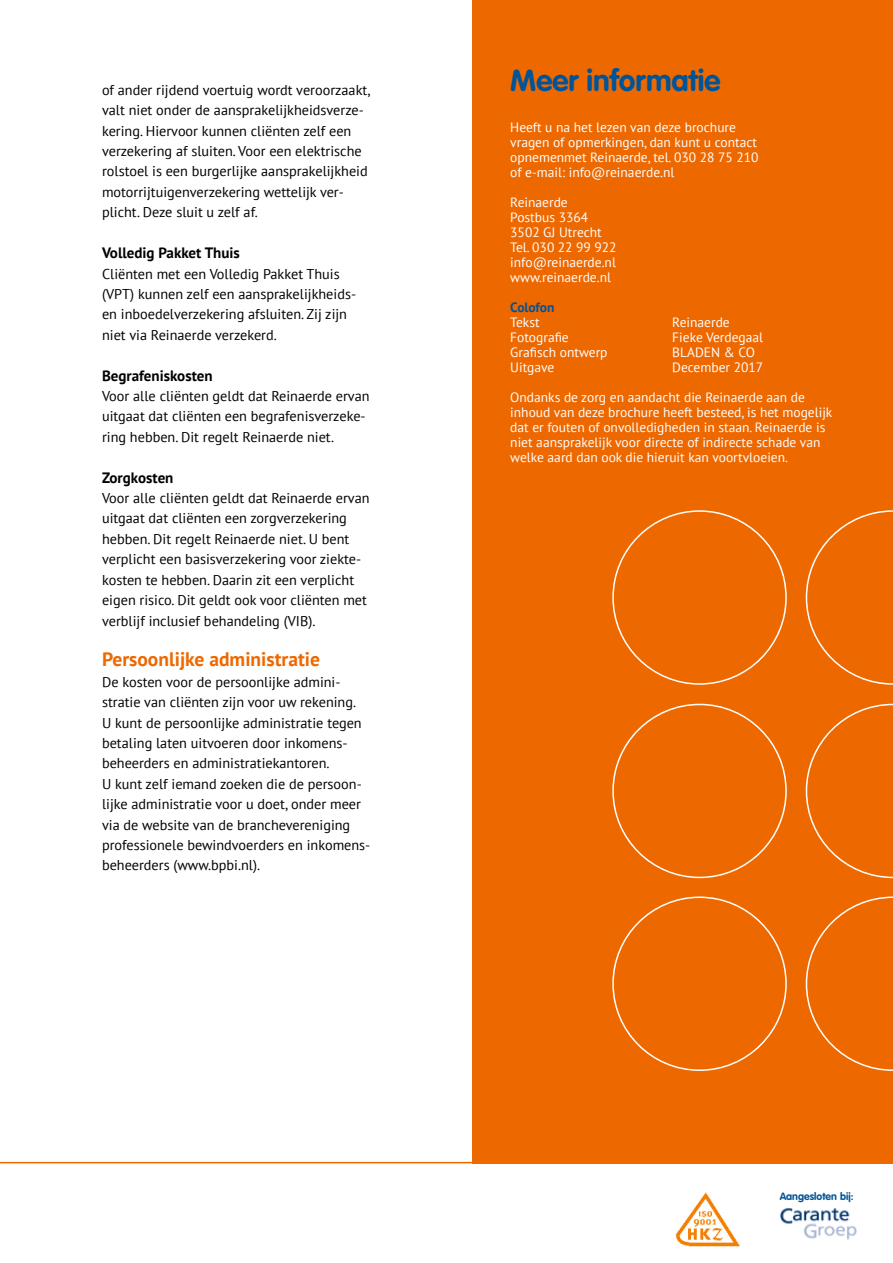
<style>
.page{position:relative;width:893px;height:1263px;background:#fff}
.page>*{position:absolute;margin:0;border:0;box-sizing:border-box;transform-origin:0 0}
.t1{font:700 30px "VAG Rounded Std";color:#005497}
.t2{font:700 19.5px "PT Sans";color:#ee6800}
.t3{font:700 15px "PT Sans";color:#000}
.t4{font:14.25px/20.4px "PT Sans";color:#000}
.t5{font:13.5px/15px "PT Sans";color:#fff}
.t6{font:700 13.5px "PT Sans";letter-spacing:-.005em;color:#005497}
.t7{font:700 10.5px "VAG Rounded Std";color:#005497}
</style>
<div class="page">
<div style="left:472px;top:0;width:421px;height:1163px;background:#ee6800"></div>
<img style="left:780px;top:1208px;width:77px;height:32px">
<img style="left:676px;top:1192px;width:64px;height:55px">
<svg style="left:806px;top:510px;width:87px;height:175px"></svg>
<svg style="left:806px;top:704px;width:87px;height:174px"></svg>
<svg style="left:806px;top:896px;width:87px;height:175px"></svg>
<hr style="left:0;top:1162px;width:893px;height:1px;background:#ee6800">
<p class="t4" style="left:102px;top:79px;width:270px">of ander rijdend voertuig wordt veroorzaakt, valt niet onder de aansprakelijkheidsverze&shy;kering. Hiervoor kunnen cliënten zelf een verzekering af sluiten. Voor een elektrische rolstoel is een burgerlijke aansprakelijkheid motorrijtuigenverzekering wettelijk ver&shy;plicht. Deze sluit u zelf af.</p>
<p class="t3" style="left:102px;top:243px;width:139px">Volledig Pakket Thuis</p>
<p class="t4" style="left:102px;top:263px;width:256px">Cliënten met een Volledig Pakket Thuis (VPT) kunnen zelf een aansprakelijkheids&shy;en inboedelverzekering afsluiten. Zij zijn niet via Reinaerde verzekerd.</p>
<p class="t3" style="left:102px;top:365px;width:112px">Begrafeniskosten</p>
<p class="t4" style="left:102px;top:385px;width:269px">Voor alle cliënten geldt dat Reinaerde ervan uitgaat dat cliënten een begrafenisverzeke&shy;ring hebben. Dit regelt Reinaerde niet.</p>
<p class="t3" style="left:102px;top:467px;width:73px">Zorgkosten</p>
<p class="t4" style="left:102px;top:487px;width:269px">Voor alle cliënten geldt dat Reinaerde ervan uitgaat dat cliënten een zorgverzekering hebben. Dit regelt Reinaerde niet. U bent verplicht een basisverzekering voor ziekte&shy;kosten te hebben. Daarin zit een verplicht eigen risico. Dit geldt ook voor cliënten met verblijf inclusief behandeling (VIB).</p>
<h2 class="t2" style="left:102px;top:647px;width:219px">Persoonlijke administratie</h2>
<p class="t4" style="left:102px;top:671px;width:270px">De kosten voor de persoonlijke admini&shy;stratie van cliënten zijn voor uw rekening.<br>U kunt de persoonlijke administratie tegen betaling laten uitvoeren door inkomens&shy;beheerders en administratiekantoren.<br>U kunt zelf iemand zoeken die de persoon&shy;lijke administratie voor u doet, onder meer via de website van de branchevereniging professionele bewindvoerders en inkomens&shy;beheerders (www.bpbi.nl).</p>
<h1 class="t1" style="left:510px;top:63px;width:212px">Meer informatie</h1>
<p class="t5" style="left:510px;top:119px;width:250px">Heeft u na het lezen van deze brochure vragen of opmerkingen, dan kunt u contact opnemenmet Reinaerde, tel. 030 28 75 210 of e-mail: info@reinaerde.nl</p>
<p class="t5" style="left:510px;top:194px;width:108px">Reinaerde<br>Postbus 3364<br>3502 GJ Utrecht<br>Tel. 030 22 99 922 info@reinaerde.nl www.reinaerde.nl</p>
<p class="t6" style="left:510px;top:298px;width:46px">Colofon</p>
<p class="t5" style="left:510px;top:314px;width:31px">Tekst</p>
<p class="t5" style="left:672px;top:314px;width:59px">Reinaerde</p>
<p class="t5" style="left:510px;top:329px;width:60px">Fotografie</p>
<p class="t5" style="left:672px;top:329px;width:92px">Fieke Verdegaal</p>
<p class="t5" style="left:510px;top:344px;width:99px">Grafisch ontwerp</p>
<p class="t5" style="left:672px;top:344px;width:84px">BLADEN &amp; CO</p>
<p class="t5" style="left:510px;top:359px;width:46px">Uitgave</p>
<p class="t5" style="left:672px;top:359px;width:92px">December 2017</p>
<p class="t5" style="left:510px;top:389px;width:324px">Ondanks de zorg en aandacht die Reinaerde aan de inhoud van deze brochure heeft besteed, is het mogelijk dat er fouten of onvolledigheden in staan. Reinaerde is niet aansprakelijk voor directe of indirecte schade van welke aard dan ook die hieruit kan voortvloeien.</p>
<p class="t7" style="left:780px;top:1190px;width:75px">Aangesloten bij:</p>
</div>
